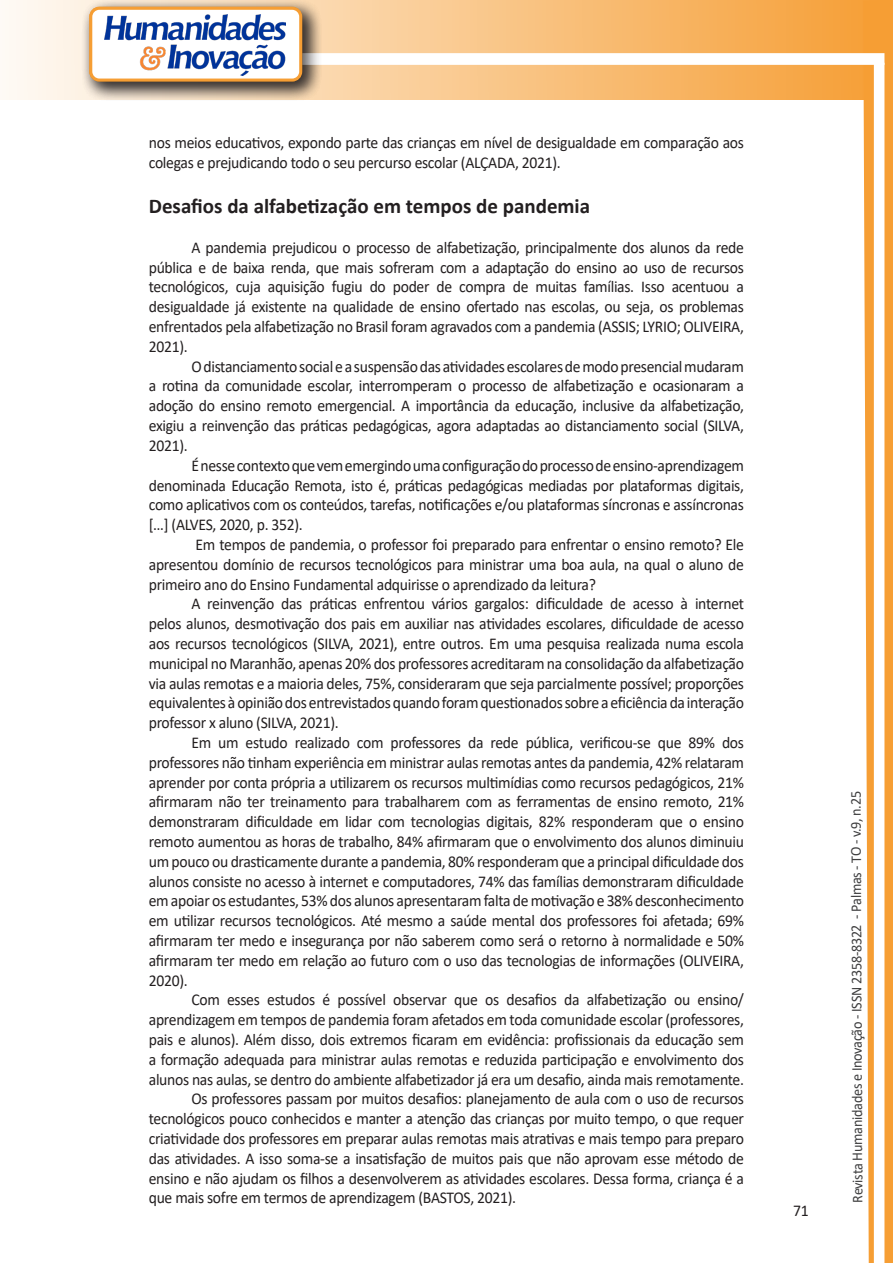
<style>
.page{position:relative;width:893px;height:1263px;background:#fff}
.page>*{position:absolute;margin:0;border:0;box-sizing:border-box;transform-origin:0 0}
.Titulo_2{font:700 21px "Calibri";color:#231f20}
.texto{font:16.5px/19.8px "Calibri";letter-spacing:-.02em;color:#231f20;text-align:justify;scale:.95 1}
.t1{font:15px "Calibri";letter-spacing:-.025em;color:#3e3e3f;scale:.95 1}
</style>
<div class="page">
<svg style="left:5px;top:0;width:858px;height:100px;background:#f9c484"></svg>
<div style="left:302px;top:53px;width:582px;height:12px;background:#fff;border:2px solid #fff"></div>
<svg style="left:863px;top:0;width:30px;height:1263px"></svg>
<div style="left:81px;top:0;width:241px;height:102px;background:#231f20;opacity:.75"></div>
<svg style="left:91px;top:8px;width:210px;height:72px"></svg>
<div style="left:89px;top:7px;width:213px;height:75px;border:3px solid #f69e34;border-radius:9px"></div>
<p class="texto" style="left:149px;top:133px;width:628px">nos meios educativos, expondo parte das crianças em nível de desigualdade em comparação aos colegas e prejudicando todo o seu percurso escolar (ALÇADA, 2021).</p>
<p class="Titulo_2" style="left:149px;top:191px;width:443px">Desafios da alfabetização em tempos de pandemia</p>
<p class="texto" style="left:149px;top:237px;width:628px;text-indent:43px">A pandemia prejudicou o processo de alfabetização, principalmente dos alunos da rede pública e de baixa renda, que mais sofreram com a adaptação do ensino ao uso de recursos tecnológicos, cuja aquisição fugiu do poder de compra de muitas famílias. Isso acentuou a desigualdade já existente na qualidade de ensino ofertado nas escolas, ou seja, os problemas enfrentados pela alfabetização no Brasil foram agravados com a pandemia (ASSIS; LYRIO; OLIVEIRA, 2021).</p>
<p class="texto" style="left:149px;top:356px;width:628px;text-indent:43px">O distanciamento social e a suspensão das atividades escolares de modo presencial mudaram a rotina da comunidade escolar, interromperam o processo de alfabetização e ocasionaram a adoção do ensino remoto emergencial. A importância da educação, inclusive da alfabetização, exigiu a reinvenção das práticas pedagógicas, agora adaptadas ao distanciamento social (SILVA, 2021).</p>
<p class="texto" style="left:149px;top:455px;width:628px;text-indent:43px">É nesse contexto que vem emergindo uma configuração do processo de ensino-aprendizagem denominada Educação Remota, isto é, práticas pedagógicas mediadas por plataformas digitais, como aplicativos com os conteúdos, tarefas, notificações e/ou plataformas síncronas e assíncronas […] (ALVES, 2020, p. 352).</p>
<p class="texto" style="left:149px;top:534px;width:628px;text-indent:47px">Em tempos de pandemia, o professor foi preparado para enfrentar o ensino remoto? Ele apresentou domínio de recursos tecnológicos para ministrar uma boa aula, na qual o aluno de primeiro ano do Ensino Fundamental adquirisse o aprendizado da leitura?</p>
<p class="texto" style="left:149px;top:593px;width:628px;text-indent:43px">A reinvenção das práticas enfrentou vários gargalos: dificuldade de acesso à internet pelos alunos, desmotivação dos pais em auxiliar nas atividades escolares, dificuldade de acesso aos recursos tecnológicos (SILVA, 2021), entre outros. Em uma pesquisa realizada numa escola municipal no Maranhão, apenas 20% dos professores acreditaram na consolidação da alfabetização via aulas remotas e a maioria deles, 75%, consideraram que seja parcialmente possível; proporções equivalentes à opinião dos entrevistados quando foram questionados sobre a eficiência da interação professor x aluno (SILVA, 2021).</p>
<p class="texto" style="left:149px;top:732px;width:628px;text-indent:43px">Em um estudo realizado com professores da rede pública, verificou-se que 89% dos professores não tinham experiência em ministrar aulas remotas antes da pandemia, 42% relataram aprender por conta própria a utilizarem os recursos multimídias como recursos pedagógicos, 21% afirmaram não ter treinamento para trabalharem com as ferramentas de ensino remoto, 21% demonstraram dificuldade em lidar com tecnologias digitais, 82% responderam que o ensino remoto aumentou as horas de trabalho, 84% afirmaram que o envolvimento dos alunos diminuiu um pouco ou drasticamente durante a pandemia, 80% responderam que a principal dificuldade dos alunos consiste no acesso à internet e computadores, 74% das famílias demonstraram dificuldade em apoiar os estudantes, 53% dos alunos apresentaram falta de motivação e 38% desconhecimento em utilizar recursos tecnológicos. Até mesmo a saúde mental dos professores foi afetada; 69% afirmaram ter medo e insegurança por não saberem como será o retorno à normalidade e 50% afirmaram ter medo em relação ao futuro com o uso das tecnologias de informações (OLIVEIRA, 2020).</p>
<p class="texto" style="left:149px;top:989px;width:628px;text-indent:43px">Com esses estudos é possível observar que os desafios da alfabetização ou ensino/ aprendizagem em tempos de pandemia foram afetados em toda comunidade escolar (professores, pais e alunos). Além disso, dois extremos ficaram em evidência: profissionais da educação sem a formação adequada para ministrar aulas remotas e reduzida participação e envolvimento dos alunos nas aulas, se dentro do ambiente alfabetizador já era um desafio, ainda mais remotamente.</p>
<p class="texto" style="left:149px;top:1088px;width:628px;text-indent:43px">Os professores passam por muitos desafios: planejamento de aula com o uso de recursos tecnológicos pouco conhecidos e manter a atenção das crianças por muito tempo, o que requer criatividade dos professores em preparar aulas remotas mais atrativas e mais tempo para preparo das atividades. A isso soma-se a insatisfação de muitos pais que não aprovam esse método de ensino e não ajudam os filhos a desenvolverem as atividades escolares. Dessa forma, criança é a que mais sofre em termos de aprendizagem (BASTOS, 2021).</p>
<p class="texto" style="left:793px;top:1200px;width:18px">71</p>
<p class="t1" style="left:846px;top:1203px;width:435px;rotate:-90deg">Revista Humanidades e Inovação - ISSN 2358-8322 - Palmas - TO - v.9, n.25</p>
</div>
